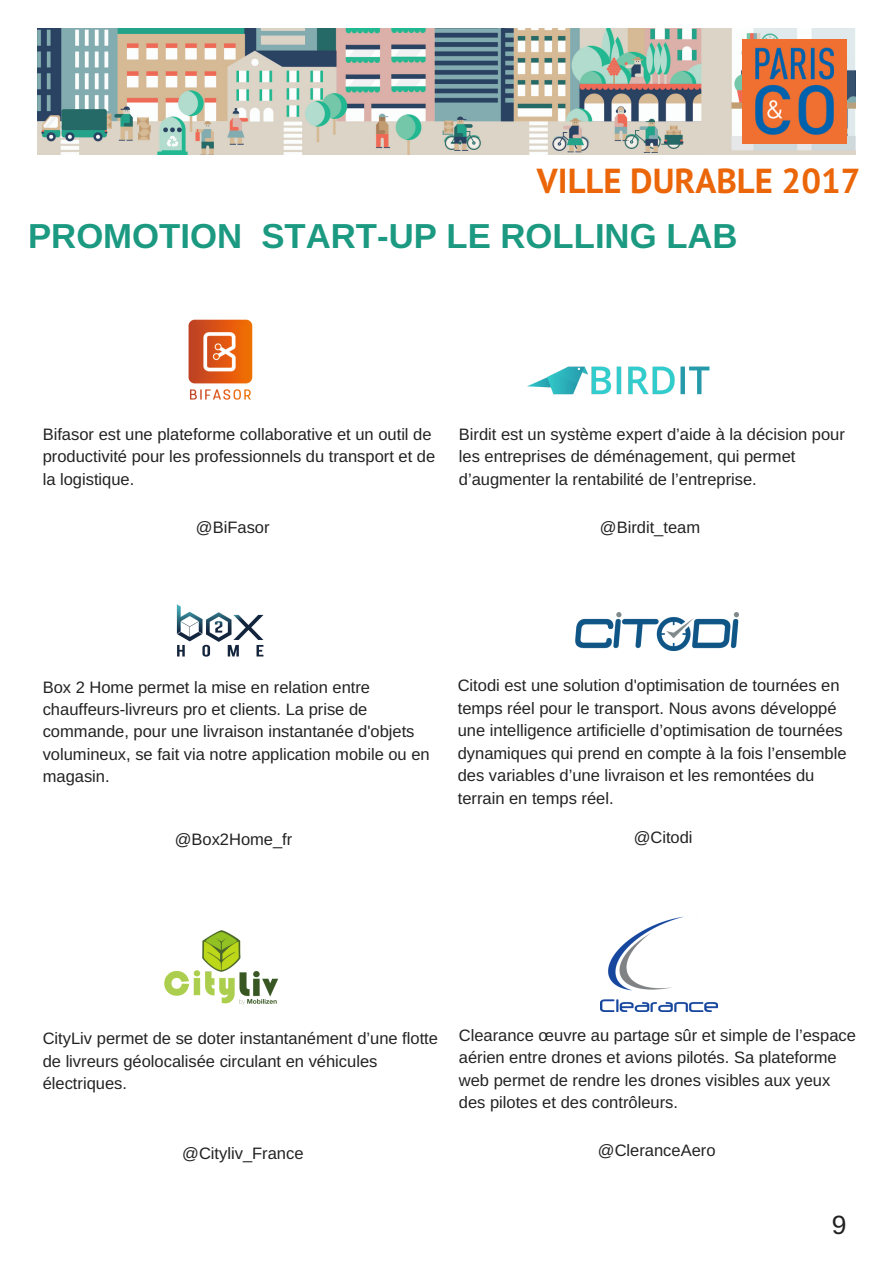
<style>
.page{position:relative;width:893px;height:1263px;background:#fff}
.page>*{position:absolute;margin:0;border:0;box-sizing:border-box;transform-origin:0 0}
.t1{font:700 34.65px "Arimo";color:#1b9a81}
.t2{font:700 34.65px "PT Sans";color:#eb6609}
.t3{font:26.4px "Arimo";color:#222}
.t4{font:16.5px/22.5px "Arimo";color:#222}
</style>
<div class="page">
<img style="left:188px;top:319px;width:65px;height:81px">
<img style="left:527px;top:366px;width:182px;height:29px">
<img style="left:176px;top:604px;width:88px;height:53px">
<img style="left:576px;top:613px;width:163px;height:38px">
<img style="left:164px;top:930px;width:115px;height:75px">
<img style="left:600px;top:916px;width:117px;height:96px">
<img style="left:37px;top:28px;width:818px;height:126px">
<img style="left:742px;top:39px;width:104px;height:105px">
<h1 class="t2" style="left:537px;top:158px;width:325px">VILLE DURABLE 2017</h1>
<h1 class="t1" style="left:28px;top:217px;width:711px">PROMOTION START-UP LE ROLLING LAB</h1>
<p class="t4" style="left:43px;top:423px;width:394px">Bifasor est une plateforme collaborative et un outil de productivité pour les professionnels du transport et de la logistique.</p>
<p class="t4" style="left:459px;top:423px;width:387px">Birdit est un système expert d’aide à la décision pour les entreprises de déménagement, qui permet d’augmenter la rentabilité de l’entreprise.</p>
<p class="t4" style="left:600px;top:516px;width:102px">@Birdit_team</p>
<p class="t4" style="left:196px;top:516px;width:75px">@BiFasor</p>
<p class="t4" style="left:43px;top:675px;width:388px">Box 2 Home permet la mise en relation entre chauffeurs-livreurs pro et clients. La prise de commande, pour une livraison instantanée d'objets volumineux, se fait via notre application mobile ou en magasin.</p>
<p class="t4" style="left:175px;top:828px;width:119px">@Box2Home_fr</p>
<p class="t4" style="left:457px;top:674px;width:390px">Citodi est une solution d'optimisation de tournées en temps réel pour le transport. Nous avons développé une intelligence artificielle d’optimisation de tournées dynamiques qui prend en compte à la fois l’ensemble des variables d’une livraison et les remontées du terrain en temps réel.</p>
<p class="t4" style="left:633px;top:826px;width:60px">@Citodi</p>
<p class="t4" style="left:43px;top:1027px;width:397px">CityLiv permet de se doter instantanément d’une flotte de livreurs géolocalisée circulant en véhicules électriques.</p>
<p class="t4" style="left:459px;top:1024px;width:398px">Clearance œuvre au partage sûr et simple de l’espace aérien entre drones et avions pilotés. Sa plateforme web permet de rendre les drones visibles aux yeux des pilotes et des contrôleurs.</p>
<p class="t4" style="left:182px;top:1142px;width:123px">@Cityliv_France</p>
<p class="t4" style="left:598px;top:1139px;width:119px">@CleranceAero</p>
<h2 class="t3" style="left:831px;top:1210px;width:16px">9</h2>
</div>
